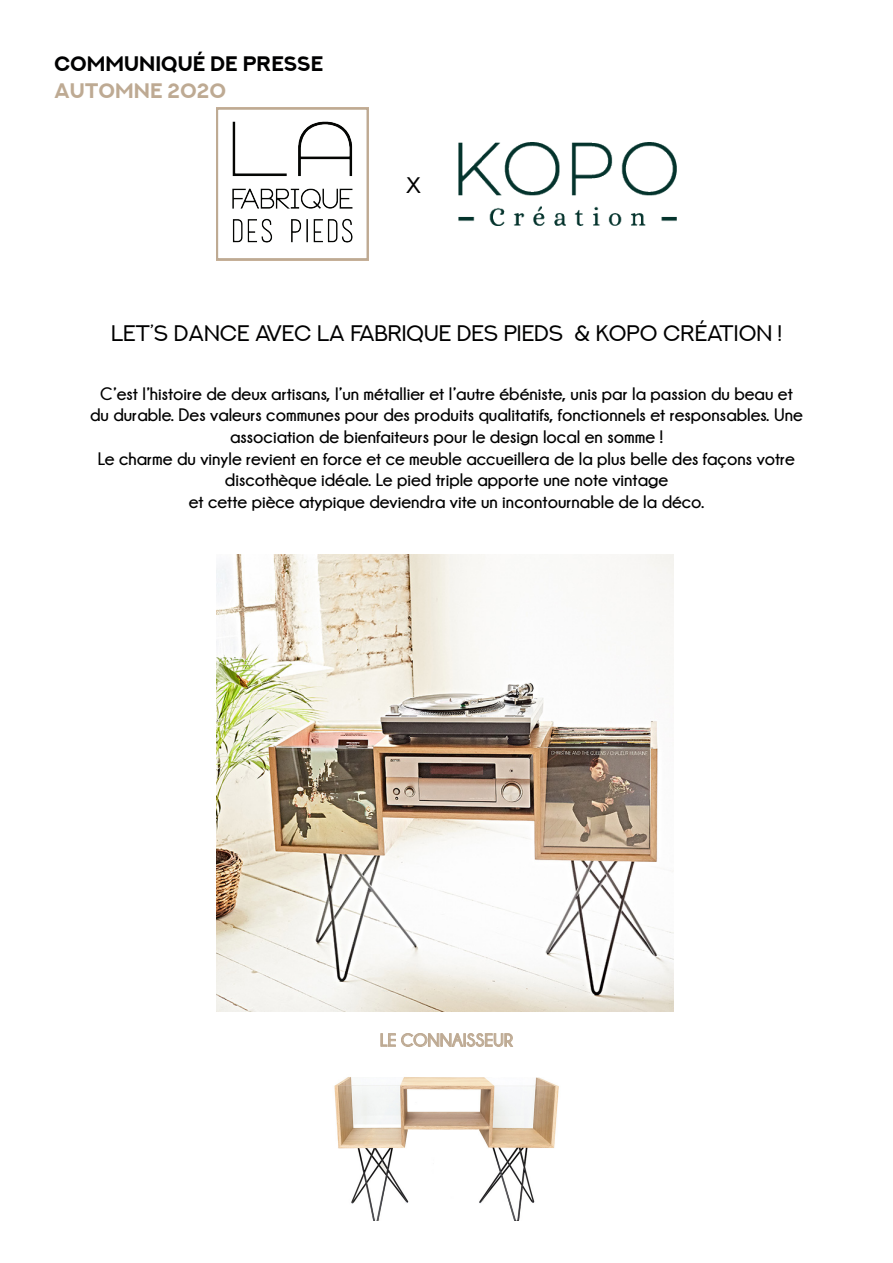
<style>
.page{position:relative;width:893px;height:1263px;background:#fff}
.page>*{position:absolute;margin:0;border:0;box-sizing:border-box;transform-origin:0 0}
.t1{font:22.5px "NEXTART";color:#000001}
.t2{font:700 21px "NEXTART";color:#000001}
.t3{font:700 21px "NEXTART";color:#beaa93}
.t4{font:700 18px/21.6px "Champagne&Limousines";color:#000001;text-align:center}
.t5{font:700 18px "Champagne&Limousines";color:#beaa93}
</style>
<div class="page">
<img style="left:232px;top:121px;width:121px;height:122px">
<div style="left:216px;top:108px;width:152px;height:152px;border:2px solid #beaa93"></div>
<img style="left:458px;top:142px;width:219px;height:84px">
<img style="left:216px;top:554px;width:458px;height:457px">
<img style="left:334px;top:1077px;width:225px;height:144px">
<svg style="left:380px;top:1033px;width:134px;height:14px"></svg>
<p class="t2" style="left:54px;top:51px;width:270px">COMMUNIQUÉ DE PRESSE</p>
<p class="t3" style="left:54px;top:78px;width:174px">AUTOMNE 2020</p>
<p class="t1" style="left:405px;top:172px;width:18px">X</p>
<p class="t1" style="left:111px;top:320px;width:672px">LET’S DANCE AVEC LA FABRIQUE DES PIEDS &amp; KOPO CRÉATION !</p>
<p class="t4" style="left:90px;top:383px;width:714px">C’est l’histoire de deux artisans, l’un métallier et l’autre ébéniste, unis par la passion du beau et du durable. Des valeurs communes pour des produits qualitatifs, fonctionnels et responsables. Une association de bienfaiteurs pour le design local en somme !</p>
<p class="t4" style="left:98px;top:447px;width:699px">Le charme du vinyle revient en force et ce meuble accueillera de la plus belle des façons votre discothèque idéale. Le pied triple apporte une note vintage</p>
<p class="t4" style="left:189px;top:491px;width:517px">et cette pièce atypique deviendra vite un incontournable de la déco.</p>
<p class="t5" style="left:380px;top:1030px;width:135px">LE CONNAISSEUR</p>
</div>
